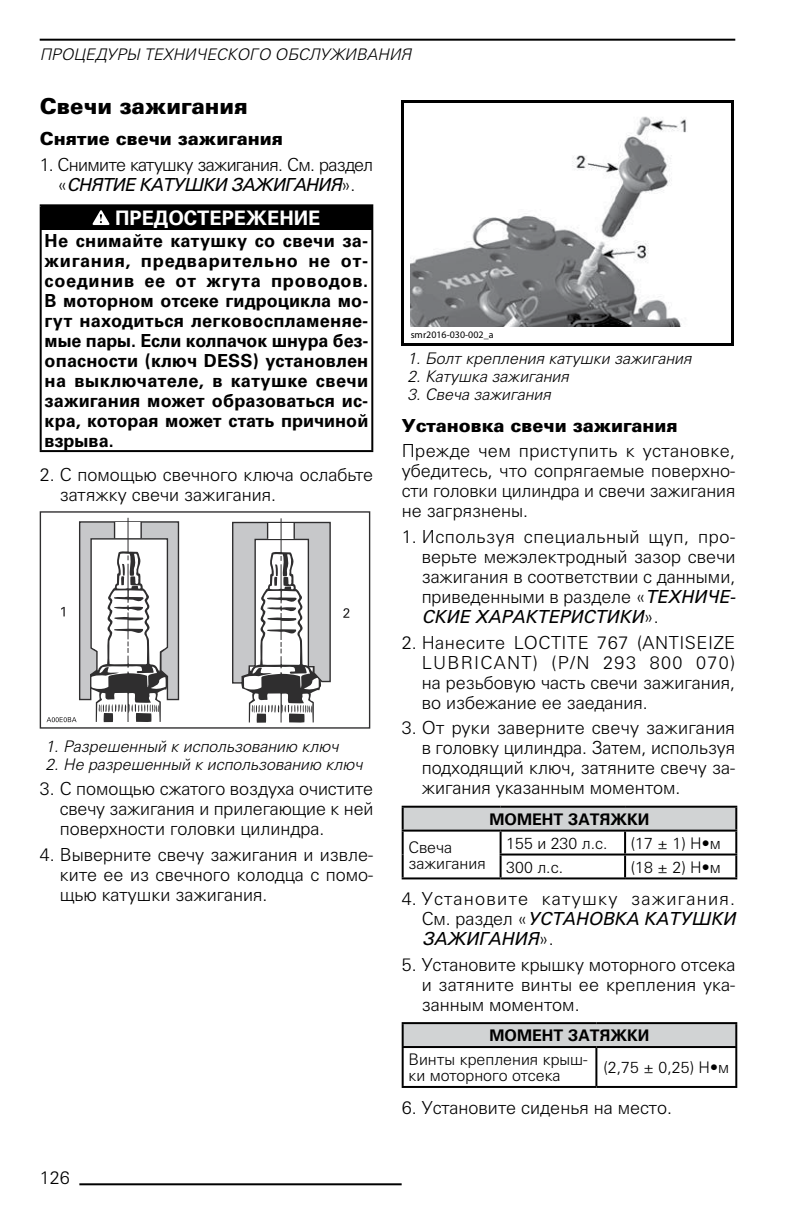
<style>
.page{position:relative;width:792px;height:1224px;background:#fff}
.page>*{position:absolute;margin:0;border:0;box-sizing:border-box;transform-origin:0 0}
.Заголовок_3{font:900 22px "Univers Cyr";color:#000}
.t1{font:700 20px "Univers Cyr";color:#fff}
.Основной_текст{font:300 18px/20px "Univers Cyr";color:#000;text-align:justify}
.Предостережение{font:700 18px/20px "Univers Cyr";color:#000;text-align:justify}
.Основной_текст-2{font:300 18px/20px "Univers Cyr";letter-spacing:-.04em;color:#000;text-align:center}
.Заголовок_4{font:900 18px "Univers Cyr";color:#000}
.Подпись_к_рисункам{font:italic 300 16px "Univers Cyr";color:#000}
.Текст_в_таблице{font:300 16px/16px "Univers Cyr";color:#000}
.Текст_в_таблице-2{font:700 16px "Univers Cyr";color:#000}
.t2{font:300 10px "Univers";color:#000}
.s1{font-weight:400;font-style:italic}
</style>
<div class="page">
<hr style="left:40px;top:39px;width:695px;height:2px;background:#000">
<hr style="left:79px;top:1183px;width:323px;height:2px;background:#000">
<div style="left:41px;top:205px;width:331px;height:24px;background:#000"></div>
<hr style="left:40px;top:204px;width:333px;height:2px;background:#000">
<hr style="left:40px;top:206px;width:2px;height:22px;background:#000">
<hr style="left:371px;top:206px;width:2px;height:22px;background:#000">
<hr style="left:40px;top:228px;width:333px;height:2px;background:#000">
<hr style="left:40px;top:230px;width:2px;height:220px;background:#000">
<hr style="left:371px;top:230px;width:2px;height:220px;background:#000">
<hr style="left:40px;top:450px;width:333px;height:2px;background:#000">
<svg style="left:92px;top:210px;width:18px;height:15px"></svg>
<hr style="left:128px;top:518px;width:1px;height:35px;background:#2f2e2f">
<hr style="left:281px;top:518px;width:1px;height:36px;background:#2f2e2f">
<svg style="left:232px;top:521px;width:99px;height:202px"></svg>
<div style="left:40px;top:511px;width:330px;height:218px;border:1px solid #2f2e2f"></div>
<svg style="left:343px;top:608px;width:6px;height:10px"></svg>
<svg style="left:47px;top:521px;width:133px;height:201px"></svg>
<img style="left:411px;top:116px;width:275px;height:210px">
<hr style="left:402px;top:101px;width:332px;height:2px;background:#000">
<hr style="left:402px;top:343px;width:332px;height:2px;background:#000">
<hr style="left:402px;top:102px;width:2px;height:242px;background:#000">
<hr style="left:732px;top:102px;width:2px;height:242px;background:#000">
<div style="left:403px;top:807px;width:333px;height:24px;background:#d1d3d4"></div>
<hr style="left:402px;top:806px;width:99px;height:2px;background:#000">
<hr style="left:402px;top:808px;width:2px;height:22px;background:#000">
<hr style="left:501px;top:806px;width:124px;height:2px;background:#000">
<hr style="left:625px;top:806px;width:112px;height:2px;background:#000">
<hr style="left:735px;top:808px;width:2px;height:22px;background:#000">
<hr style="left:402px;top:830px;width:99px;height:2px;background:#000">
<hr style="left:402px;top:832px;width:2px;height:23px;background:#000">
<hr style="left:501px;top:830px;width:124px;height:2px;background:#000">
<hr style="left:500px;top:832px;width:2px;height:22px;background:#000">
<hr style="left:625px;top:830px;width:112px;height:2px;background:#000">
<hr style="left:624px;top:832px;width:2px;height:22px;background:#000">
<hr style="left:735px;top:832px;width:2px;height:22px;background:#000">
<hr style="left:402px;top:855px;width:2px;height:22px;background:#000">
<hr style="left:500px;top:854px;width:125px;height:2px;background:#000">
<hr style="left:500px;top:856px;width:2px;height:21px;background:#000">
<hr style="left:625px;top:854px;width:112px;height:2px;background:#000">
<hr style="left:624px;top:856px;width:2px;height:21px;background:#000">
<hr style="left:735px;top:856px;width:2px;height:21px;background:#000">
<hr style="left:402px;top:877px;width:99px;height:2px;background:#000">
<hr style="left:501px;top:877px;width:124px;height:2px;background:#000">
<hr style="left:625px;top:877px;width:112px;height:2px;background:#000">
<div style="left:403px;top:1023px;width:333px;height:24px;background:#d1d3d4"></div>
<hr style="left:402px;top:1022px;width:194px;height:2px;background:#000">
<hr style="left:402px;top:1024px;width:2px;height:22px;background:#000">
<hr style="left:596px;top:1022px;width:141px;height:2px;background:#000">
<hr style="left:735px;top:1024px;width:2px;height:22px;background:#000">
<hr style="left:402px;top:1046px;width:194px;height:2px;background:#000">
<hr style="left:402px;top:1048px;width:2px;height:38px;background:#000">
<hr style="left:596px;top:1046px;width:141px;height:2px;background:#000">
<hr style="left:595px;top:1048px;width:2px;height:38px;background:#000">
<hr style="left:735px;top:1048px;width:2px;height:38px;background:#000">
<hr style="left:402px;top:1086px;width:194px;height:2px;background:#000">
<hr style="left:596px;top:1086px;width:141px;height:2px;background:#000">
<p class="Подпись_к_рисункам" style="left:40px;top:45px;width:373px">ПРОЦЕДУРЫ ТЕХНИЧЕСКОГО ОБСЛУЖИВАНИЯ</p>
<p class="Заголовок_3" style="left:40px;top:93px;width:209px">Свечи зажигания</p>
<p class="Заголовок_4" style="left:40px;top:128px;width:245px">Снятие свечи зажигания</p>
<p class="Основной_текст-2" style="left:40px;top:154px;width:335px">1. Снимите катушку зажигания. См. раздел «<span class="s1">СНЯТИЕ КАТУШКИ ЗАЖИГАНИЯ</span>».</p>
<p class="t1" style="left:115px;top:206px;width:207px">ПРЕДОСТЕРЕЖЕНИЕ</p>
<p class="Предостережение" style="left:45px;top:231px;width:325px">Не снимайте катушку со свечи за&shy;жигания, предварительно не от&shy;соединив ее от жгута проводов.<br>В моторном отсеке гидроцикла мо&shy;гут находиться легковоспламеняе&shy;мые пары. Если колпачок шнура без&shy;опасности (ключ DESS) установлен на выключателе, в катушке свечи зажигания может образоваться ис&shy;кра, которая может стать причиной взрыва.</p>
<p class="Основной_текст" style="left:60px;top:465px;width:315px;text-indent:-20px">2. С помощью свечного ключа ослабьте затяжку свечи зажигания.</p>
<p class="Подпись_к_рисункам" style="left:45px;top:737px;width:295px">1. Разрешенный к использованию ключ</p>
<p class="Подпись_к_рисункам" style="left:45px;top:755px;width:319px">2. Не разрешенный к использованию ключ</p>
<p class="Основной_текст" style="left:60px;top:779px;width:315px;text-indent:-20px">3. С помощью сжатого воздуха очистите свечу зажигания и прилегающие к ней поверхности головки цилиндра.</p>
<p class="Основной_текст" style="left:60px;top:845px;width:315px;text-indent:-20px">4. Выверните свечу зажигания и извле&shy;ките ее из свечного колодца с помо&shy;щью катушки зажигания.</p>
<p class="Основной_текст" style="left:40px;top:1168px;width:32px">126</p>
<p class="t2" style="left:411px;top:329px;width:84px">smr2016-030-002_a</p>
<p class="Подпись_к_рисункам" style="left:407px;top:350px;width:286px">1. Болт крепления катушки зажигания</p>
<p class="Подпись_к_рисункам" style="left:407px;top:368px;width:163px">2. Катушка зажигания</p>
<p class="Подпись_к_рисункам" style="left:407px;top:386px;width:145px">3. Свеча зажигания</p>
<p class="Заголовок_4" style="left:402px;top:415px;width:277px">Установка свечи зажигания</p>
<p class="Основной_текст" style="left:402px;top:441px;width:335px">Прежде чем приступить к установке, убедитесь, что сопрягаемые поверхно&shy;сти головки цилиндра и свечи зажигания не загрязнены.</p>
<p class="Основной_текст" style="left:422px;top:527px;width:316px;text-indent:-20px">1. Используя специальный щуп, про&shy;верьте межэлектродный зазор свечи зажигания в соответствии с данными, приведенными в разделе «<span class="s1">ТЕХНИЧЕ-СКИЕ ХАРАКТЕРИСТИКИ</span>».</p>
<p class="Основной_текст" style="left:422px;top:632px;width:315px;text-indent:-20px">2. Нанесите LOCTITE 767 (ANTISEIZE LUBRICANT) (P/N 293 800 070) на резьбовую часть свечи зажигания, во избежание ее заедания.</p>
<p class="Основной_текст" style="left:422px;top:718px;width:315px;text-indent:-20px">3. От руки заверните свечу зажигания в головку цилиндра. Затем, используя подходящий ключ, затяните свечу за&shy;жигания указанным моментом.</p>
<p class="Текст_в_таблице-2" style="left:490px;top:810px;width:161px">МОМЕНТ ЗАТЯЖКИ</p>
<p class="Текст_в_таблице" style="left:408px;top:839px;width:79px">Свеча зажигания</p>
<p class="Текст_в_таблице" style="left:506px;top:835px;width:103px">155 и 230 л.с.</p>
<p class="Текст_в_таблице" style="left:631px;top:835px;width:92px">(17 ± 1) Н•м</p>
<p class="Текст_в_таблице" style="left:506px;top:859px;width:58px">300 л.с.</p>
<p class="Текст_в_таблице" style="left:631px;top:859px;width:92px">(18 ± 2) Н•м</p>
<p class="Основной_текст" style="left:422px;top:889px;width:315px;text-indent:-20px">4. Установите катушку зажигания.<br>См. раздел «<span class="s1">УСТАНОВКА КАТУШКИ ЗАЖИГАНИЯ</span>».</p>
<p class="Основной_текст" style="left:422px;top:954px;width:315px;text-indent:-20px">5. Установите крышку моторного отсека и затяните винты ее крепления ука&shy;занным моментом.</p>
<p class="Текст_в_таблице-2" style="left:490px;top:1026px;width:161px">МОМЕНТ ЗАТЯЖКИ</p>
<p class="Текст_в_таблице" style="left:408px;top:1052px;width:181px">Винты крепления крыш&shy;ки моторного отсека</p>
<p class="Текст_в_таблице" style="left:604px;top:1060px;width:127px">(2,75 ± 0,25) Н•м</p>
<p class="Основной_текст" style="left:402px;top:1097px;width:272px">6. Установите сиденья на место.</p>
</div>
